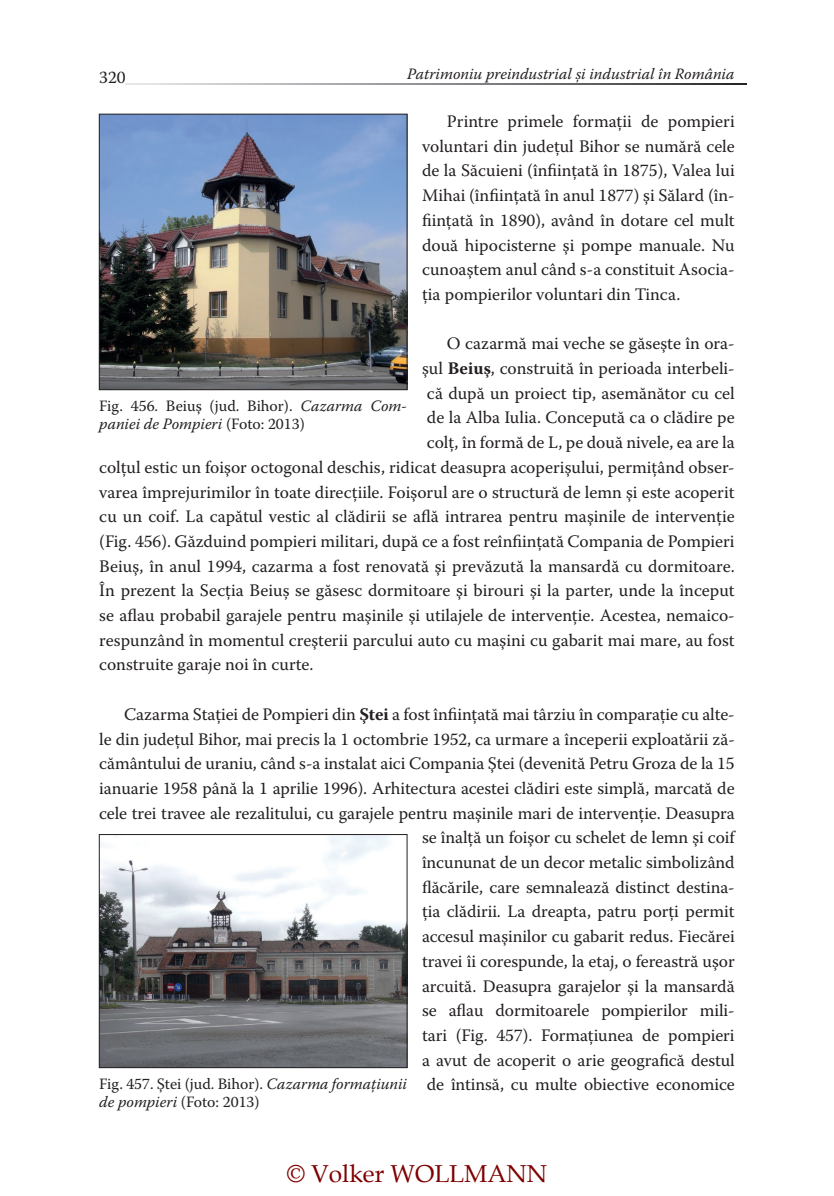
<style>
.page{position:relative;width:834px;height:1196px;background:#fff}
.page>*{position:absolute;margin:0;border:0;box-sizing:border-box;transform-origin:0 0}
.t1{font:24.5px "Book Antiqua";color:#800000}
.t2{font:17.5px/24.7px "Warnock Pro";color:#231f20;text-align:justify}
.t3{font:15.75px/17.5px "Warnock Pro";color:#231f20}
.t4{font:italic 15.75px "Warnock Pro";color:#231f20}
.s1{font-weight:700}
.s2{font-size:15.75px}
.s3{font-style:italic;font-size:15.75px}
.s4{font-style:italic}
</style>
<div class="page">
<svg style="left:126px;top:83px;width:620px;height:1px"></svg>
<img style="left:101px;top:116px;width:304px;height:272px">
<div style="left:99px;top:114px;width:308px;height:276px;border:1px solid #231f20"></div>
<img style="left:101px;top:836px;width:304px;height:229px">
<div style="left:99px;top:834px;width:308px;height:233px;border:1px solid #231f20"></div>
<p class="t2" style="left:99px;top:64px;width:28px">320</p>
<p class="t4" style="left:407px;top:64px;width:329px">Patrimoniu preindustrial și industrial în România</p>
<p class="t2" style="left:422px;top:109px;width:314px;text-indent:25px">Printre primele formaţii de pompieri voluntari din judeţul Bihor se numără cele de la Săcuieni (înfiinţată în 1875), Valea lui Mihai (înfiinţată în anul 1877) şi Sălard (în&shy;fiinţată în 1890), având în dotare cel mult două hipocisterne şi pompe manuale. Nu cunoaştem anul când s-a constituit Asocia&shy;ţia pompierilor voluntari din Tinca.</p>
<p class="t2" style="left:447px;top:331px;width:289px">O cazarmă mai veche se găseşte în ora-</p>
<p class="t2" style="left:422px;top:356px;width:314px">şul <span class="s1">Beiuş</span>, construită în perioada interbeli-</p>
<p class="t2" style="left:427px;top:380px;width:309px">că după un proiect tip, asemănător cu cel</p>
<p class="t2" style="left:427px;top:405px;width:309px">de la Alba Iulia. Concepută ca o clădire pe</p>
<p class="t2" style="left:427px;top:430px;width:309px">colţ, în formă de L, pe două nivele, ea are la</p>
<p class="t2" style="left:99px;top:454px;width:636px">colţul estic un foişor octogonal deschis, ridicat deasupra acoperişului, permiţând obser-</p>
<p class="t2" style="left:99px;top:479px;width:636px">varea împrejurimilor în toate direcţiile. Foişorul are o structură de lemn şi este acoperit</p>
<p class="t2" style="left:99px;top:504px;width:636px">cu un coif. La capătul vestic al clădirii se află intrarea pentru maşinile de intervenţie</p>
<p class="t2" style="left:99px;top:528px;width:636px">(Fig. 456). Găzduind pompieri militari, după ce a fost reînfiinţată Compania de Pompieri</p>
<p class="t2" style="left:99px;top:553px;width:636px">Beiuş, în anul 1994, cazarma a fost renovată şi prevăzută la mansardă cu dormitoare.</p>
<p class="t2" style="left:99px;top:578px;width:636px">În prezent la Secția Beiuș se găsesc dormitoare şi birouri şi la parter, unde la început</p>
<p class="t2" style="left:99px;top:602px;width:636px">se aflau probabil garajele pentru maşinile şi utilajele de intervenţie. Acestea, nemaico-</p>
<p class="t2" style="left:99px;top:627px;width:636px">respunzând în momentul creşterii parcului auto cu maşini cu gabarit mai mare, au fost</p>
<p class="t2" style="left:99px;top:652px;width:216px">construite garaje noi în curte.</p>
<p class="t2" style="left:99px;top:701px;width:637px;text-align:right">Cazarma Stației de Pompieri din <span class="s1">Ştei</span> a fost înfiinţată mai târziu în comparaţie cu alte-<br>le din judeţul Bihor, mai precis la 1 octombrie 1952, ca urmare a începerii exploatării ză&shy;cământului de uraniu, când s-a instalat aici Compania Ştei (devenită Petru Groza de la 15 ianuarie 1958 până la 1 aprilie 1996). Arhitectura acestei clădiri este simplă, marcată de cele trei travee ale rezalitului, cu garajele pentru maşinile mari de intervenţie. Deasupra se înalţă un foişor cu schelet de lemn şi coif<br>încununat de un decor metalic simbolizând<br>flăcările, care semnalează distinct destina-<br>ţia clădirii. La dreapta, patru porţi permit<br>accesul maşinilor cu gabarit redus. Fiecărei<br>travei îi corespunde, la etaj, o fereastră uşor<br>arcuită. Deasupra garajelor şi la mansardă<br>se aflau dormitoarele pompierilor mili-<br>tari (Fig. 457). Formaţiunea de pompieri<br>a avut de acoperit o arie geografică destul<br><span class="s2">Fig. 457. Ştei (jud. Bihor).</span> <span class="s3">Cazarma formaţiunii</span> de întinsă, cu multe obiective economice</p>
<p class="t3" style="left:99px;top:1092px;width:162px"><span class="s4">de pompieri</span> (Foto: 2013)</p>
<p class="t3" style="left:99px;top:397px;width:309px">Fig. 456. Beiuş (jud. Bihor). <span class="s4">Cazarma Com&shy;paniei de Pompieri</span> (Foto: 2013)</p>
<h1 class="t1" style="left:286px;top:1156px;width:262px">© Volker WOLLMANN</h1>
</div>
